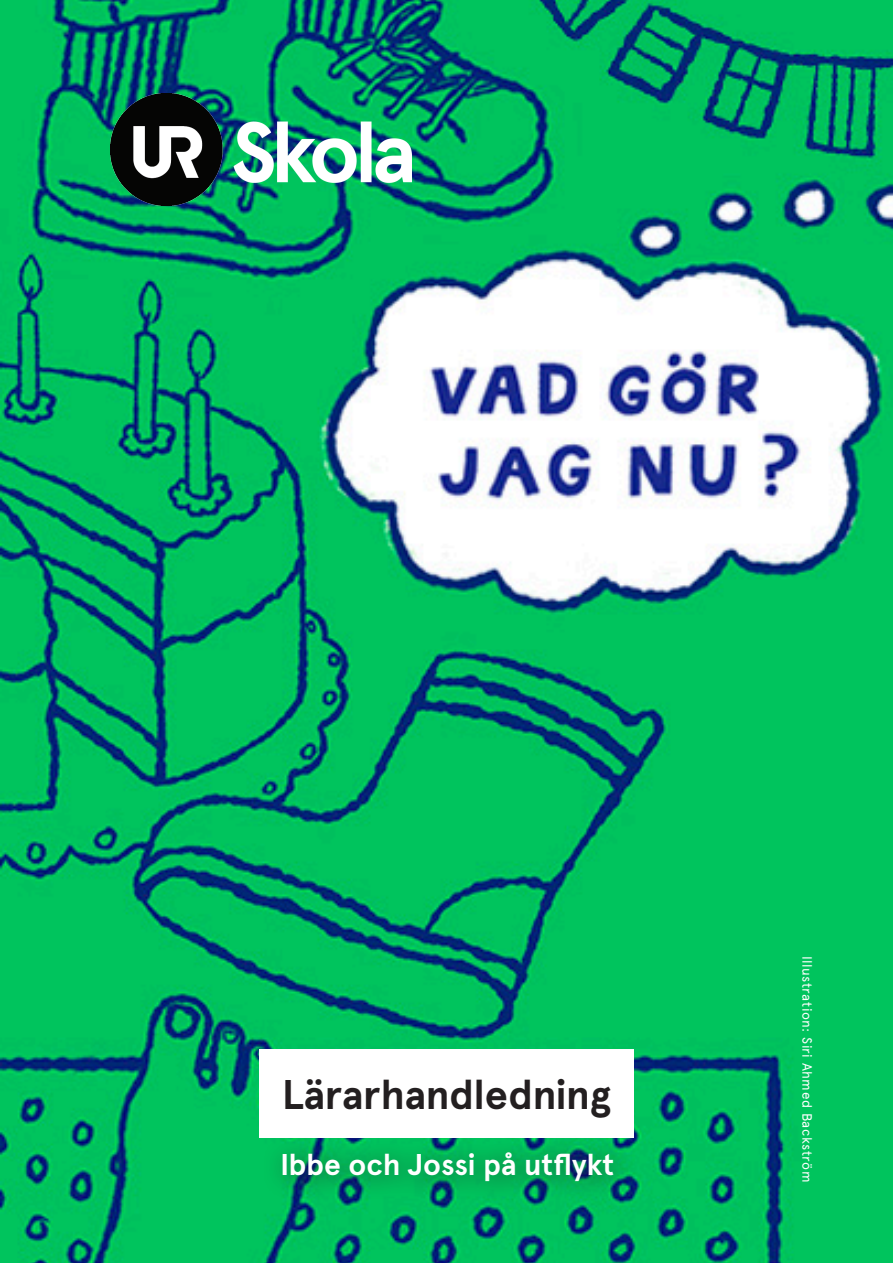
<style>
.page{position:relative;width:893px;height:1263px;background:#fff}
.page>*{position:absolute;margin:0;border:0;box-sizing:border-box;transform-origin:0 0}
.handledning{font:700 41.4px "Apercu Pro";letter-spacing:-.005em;color:#231f20}
.t1{font:700 30px "Apercu Pro";letter-spacing:-.005em;color:#fff}
.Liten_rubrik{font:13.5px "Apercu Pro";letter-spacing:.03em;color:#fff}
</style>
<div class="page">
<img style="left:0;top:0;width:893px;height:1263px">
<img style="left:111px;top:94px;width:300px;height:112px">
<div style="left:259px;top:1049px;width:375px;height:89px;background:#fff"></div>
<div style="left:263px;top:1133px;width:375px;height:72px;background:#231f20;opacity:.66"></div>
<p class="handledning" style="left:282px;top:1063px;width:331px">Lärarhandledning</p>
<p class="t1" style="left:280px;top:1141px;width:336px">Ibbe och Jossi på utflykt</p>
<p class="Liten_rubrik" style="left:817px;top:956px;width:227px;rotate:90deg">Illustration: Siri Ahmed Backström</p>
</div>
